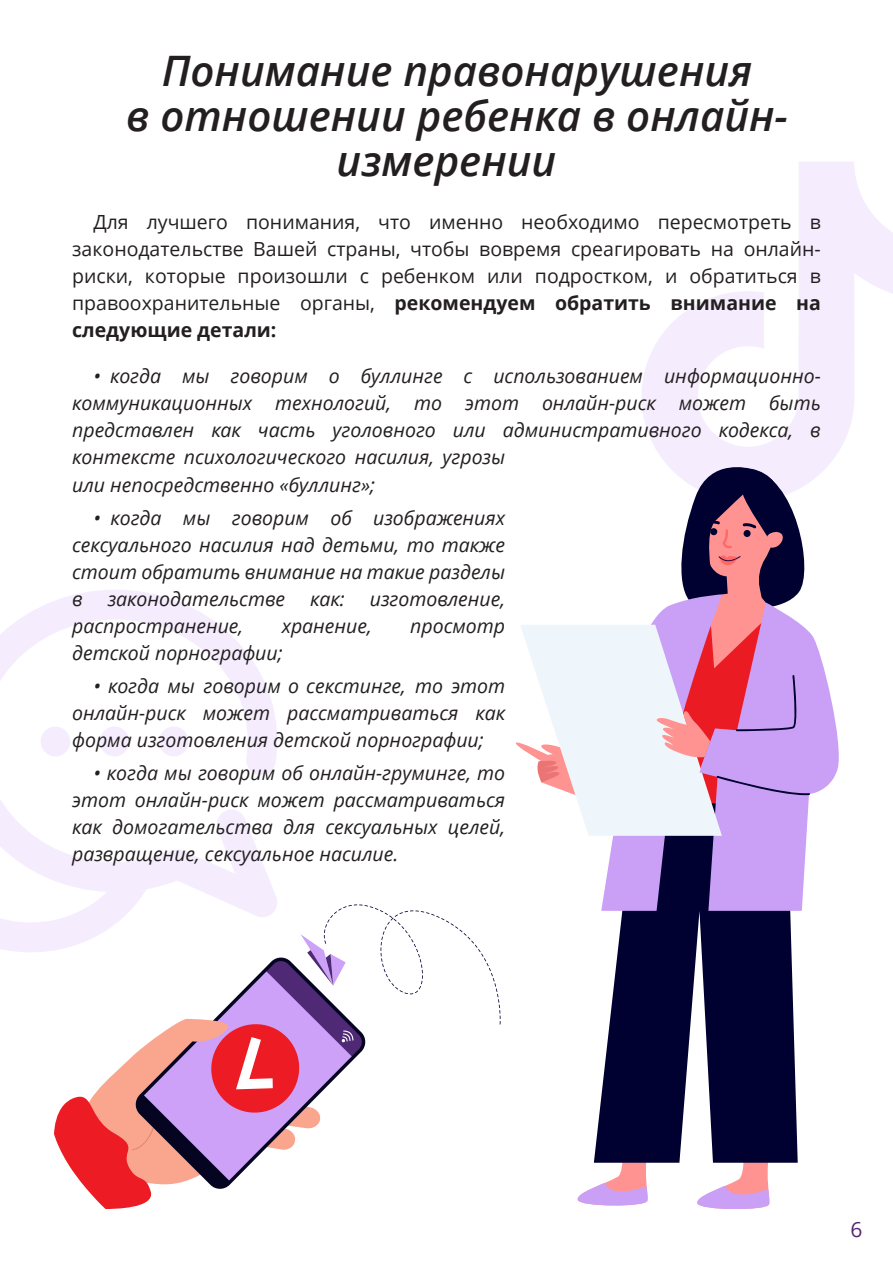
<style>
.page{position:relative;width:893px;height:1263px;background:#fff}
.page>*{position:absolute;margin:0;border:0;box-sizing:border-box;transform-origin:0 0}
.t1{font:italic 600 42px/45px "Open Sans";color:#231f20;text-align:center}
.t2{font:21px "Open Sans";color:#572675}
.t3{font:italic 19.5px/27px "Open Sans";color:#231f20;text-align:justify}
.t4{font:19.5px/27px "Open Sans";color:#231f20;text-align:justify}
.s1{font-weight:700}
</style>
<div class="page">
<svg style="left:0;top:590px;width:277px;height:362px"></svg>
<div style="left:100px;top:726px;width:29px;height:30px;background:#f5ecfd;border-radius:50%"></div>
<div style="left:159px;top:726px;width:30px;height:30px;background:#f5ecfd;border-radius:50%"></div>
<div style="left:41px;top:726px;width:29px;height:30px;background:#f5ecfd;border-radius:50%"></div>
<svg style="left:642px;top:162px;width:251px;height:294px"></svg>
<svg style="left:577px;top:1162px;width:71px;height:44px"></svg>
<svg style="left:697px;top:1163px;width:73px;height:46px"></svg>
<svg style="left:594px;top:911px;width:204px;height:252px;fill:#010131"></svg>
<svg style="left:516px;top:456px;width:323px;height:455px"></svg>
<svg style="left:54px;top:904px;width:447px;height:305px"></svg>
<p class="t1" style="left:162px;top:48px;width:592px">Понимание правонарушения</p>
<p class="t1" style="left:126px;top:93px;width:663px">в отношении ребенка в онлайн&shy;измерении</p>
<p class="t4" style="left:72px;top:208px;width:750px;text-indent:21px">Для лучшего понимания, что именно необходимо пересмотреть в законодательстве Вашей страны, чтобы вовремя среагировать на онлайн&shy;риски, которые произошли с ребенком или подростком, и обратиться в правоохранительные органы, <span class="s1">рекомендуем обратить внимание на следующие детали:</span></p>
<p class="t3" style="left:72px;top:362px;width:750px;text-align:left;text-indent:21px">• когда мы говорим о буллинге с использованием информационно&shy;коммуникационных технологий, то этот онлайн-риск может быть представлен как часть уголовного или административного кодекса, в контексте психологического насилия, угрозы<br>или непосредственно «буллинг»;</p>
<p class="t3" style="left:72px;top:503px;width:434px;text-indent:21px">• когда мы говорим об изображениях сексуального насилия над детьми, то также стоит обратить внимание на такие разделы в</p>
<p class="t3" style="left:108px;top:584px;width:179px">законодательстве</p>
<p class="t3" style="left:310px;top:584px;width:36px">как:</p>
<p class="t3" style="left:370px;top:584px;width:137px">изготовление,</p>
<p class="t3" style="left:72px;top:611px;width:173px">распространение,</p>
<p class="t3" style="left:282px;top:611px;width:92px">хранение,</p>
<p class="t3" style="left:410px;top:611px;width:96px">просмотр</p>
<p class="t3" style="left:72px;top:638px;width:212px">детской порнографии;</p>
<p class="t3" style="left:72px;top:671px;width:434px;text-indent:21px">• когда мы говорим о секстинге, то этот онлайн-риск может рассматриваться как форма изготовления детской порнографии;</p>
<p class="t3" style="left:72px;top:758px;width:434px;text-indent:21px">• когда мы говорим об онлайн-груминге, то этот онлайн-риск может рассматриваться как домогательства для сексуальных целей, развращение, сексуальное насилие.</p>
<p class="t2" style="left:850px;top:1214px;width:14px">6</p>
</div>
